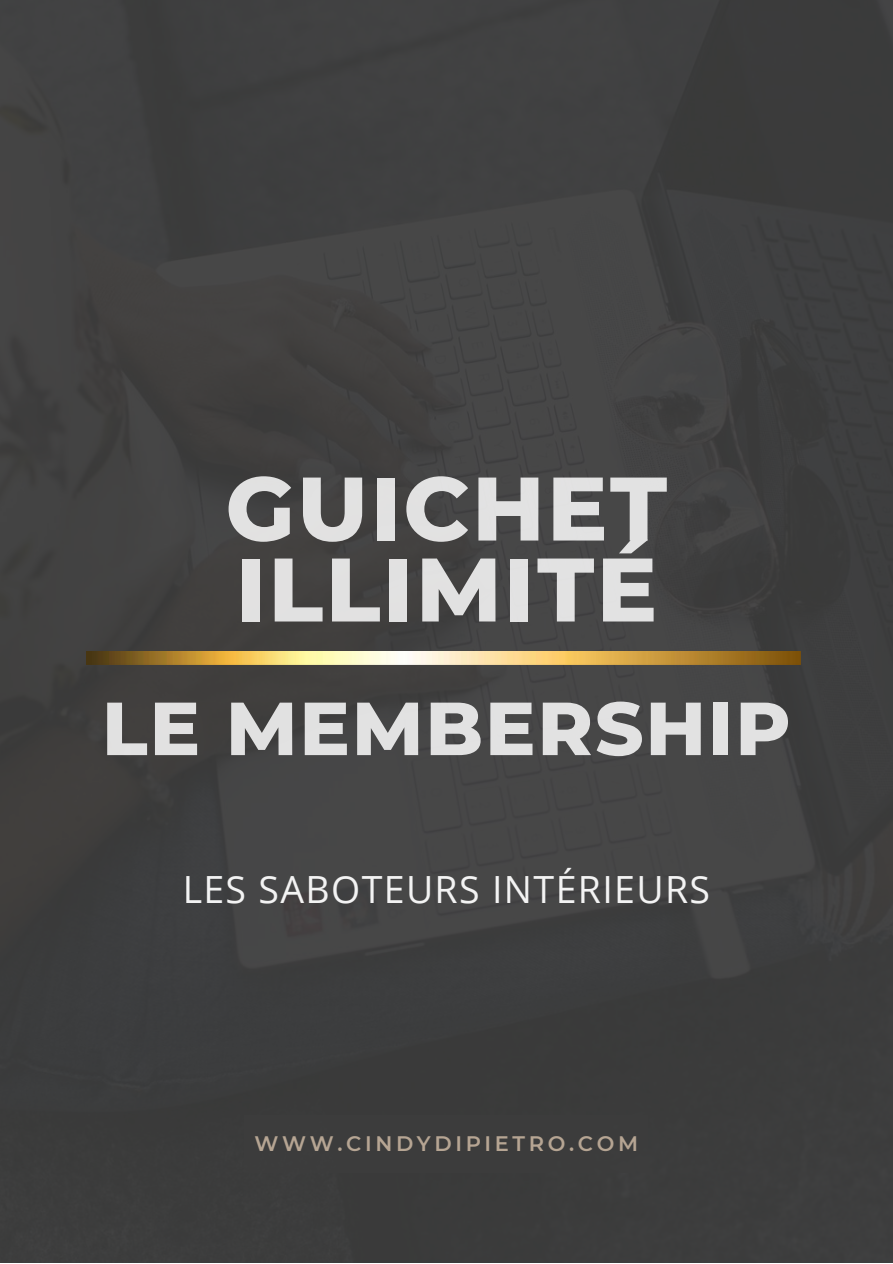
<style>
.page{position:relative;width:893px;height:1264px;background:#fff}
.page>*{position:absolute;margin:0;border:0;box-sizing:border-box;transform-origin:0 0}
.t1{font:800 89.85px/81px "Montserrat";letter-spacing:.025em;color:#fff}
.t2{font:800 75px "Montserrat";letter-spacing:.025em;color:#fff}
.t3{font:37.5px "Open Sans";letter-spacing:.035em;color:#fff}
.t4{font:600 21px "Montserrat";letter-spacing:.175em;color:#b6a593}
</style>
<div class="page">
<div style="left:0;top:0;width:892px;height:1262px;background:#403f3f"></div>
<div style="left:244px;top:1115px;width:404px;height:58px;background:#3d3d3d"></div>
<img style="left:86px;top:651px;width:714px;height:13px">
<h1 class="t1" style="left:225px;top:468px;width:443px">GUICHET<br>ILLIMITÉ</h1>
<h2 class="t2" style="left:102px;top:682px;width:690px">LE MEMBERSHIP</h2>
<p class="t3" style="left:182px;top:863px;width:529px">LES SABOTEURS INTÉRIEURS</p>
<p class="t4" style="left:254px;top:1130px;width:385px">WWW.CINDYDIPIETRO.COM</p>
</div>
